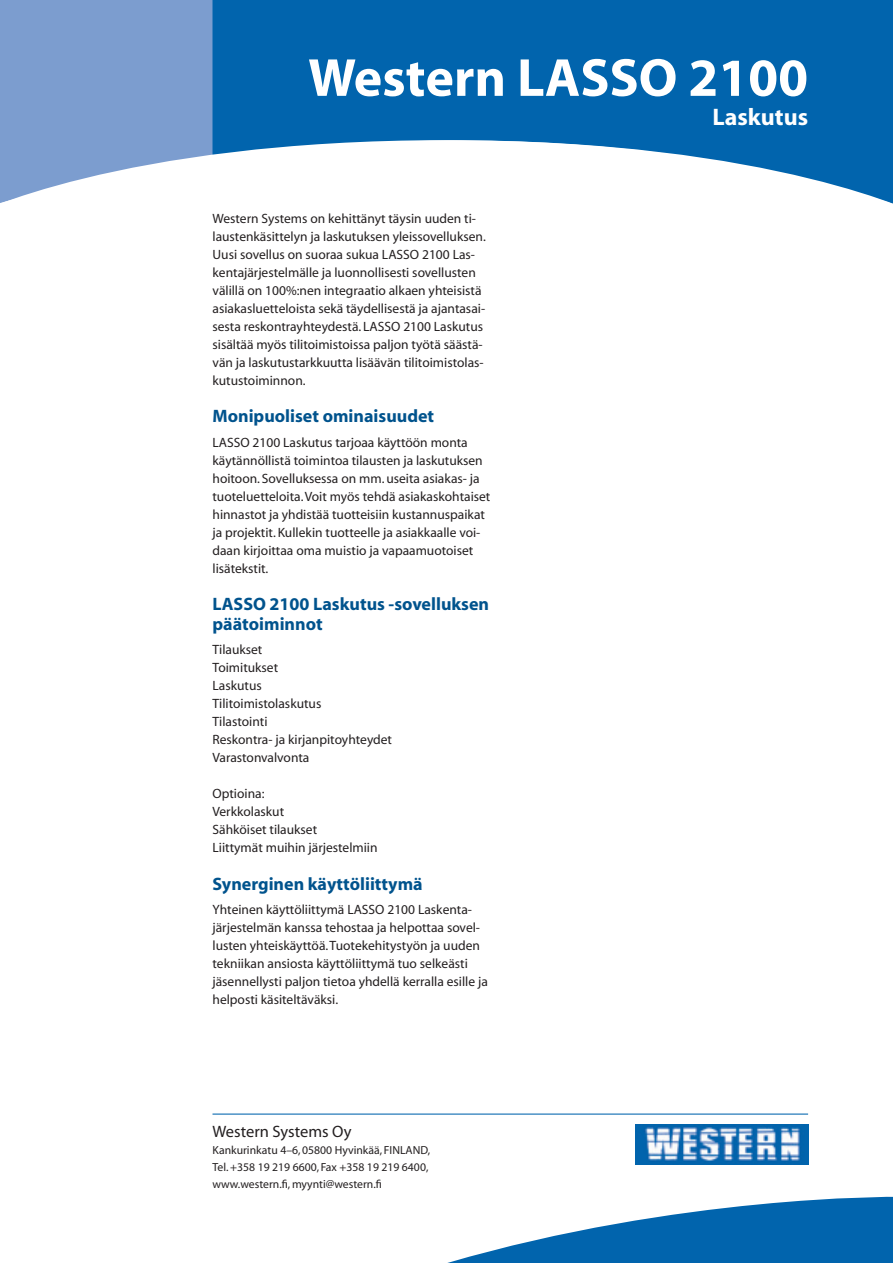
<style>
.page{position:relative;width:893px;height:1263px;background:#fff}
.page>*{position:absolute;margin:0;border:0;box-sizing:border-box;transform-origin:0 0}
.t1{font:700 54px "Myriad";color:#fff}
.t2{font:700 24px "Myriad";color:#fff}
.t3{font:700 18px/19.5px "Myriad";color:#00538d}
.t4{font:16.5px "Myriad";color:#231f20}
.t5{font:13.5px/18px "Myriad";color:#231f20}
.t6{font:11.7px/17.1px "Myriad";color:#231f20}
</style>
<div class="page">
<div style="left:213px;top:0;width:679px;height:140px;background:#0164ad"></div>
<svg style="left:447px;top:1196px;width:445px;height:67px"></svg>
<hr style="left:212px;top:1114px;width:596px;height:1px;background:#0164ad">
<img style="left:635px;top:1124px;width:173px;height:41px">
<div style="left:0;top:0;width:213px;height:140px;background:#7c9dcf"></div>
<svg style="left:0;top:140px;width:892px;height:64px"></svg>
<h1 class="t1" style="left:308px;top:57px;width:501px">Western LASSO 2100</h1>
<h2 class="t2" style="left:712px;top:108px;width:97px">Laskutus</h2>
<p class="t5" style="left:212px;top:211px;width:275px">Western Systems on kehittänyt täysin uuden ti&shy;laustenkäsittelyn ja laskutuksen yleissovelluksen.<br>Uusi sovellus on suoraa sukua LASSO 2100 Las&shy;kentajärjestelmälle ja luonnollisesti sovellusten välillä on 100%:nen integraatio alkaen yhteisistä asiakasluetteloista sekä täydellisestä ja ajantasai&shy;sesta reskontrayhteydestä. LASSO 2100 Laskutus sisältää myös tilitoimistoissa paljon työtä säästä&shy;vän ja laskutustarkkuutta lisäävän tilitoimistolas&shy;kutustoiminnon.</p>
<h3 class="t3" style="left:212px;top:408px;width:223px">Monipuoliset ominaisuudet</h3>
<p class="t5" style="left:212px;top:434px;width:279px">LASSO 2100 Laskutus tarjoaa käyttöön monta käytännöllistä toimintoa tilausten ja laskutuksen hoitoon. Sovelluksessa on mm. useita asiakas- ja tuoteluetteloita. Voit myös tehdä asiakaskohtaiset hinnastot ja yhdistää tuotteisiin kustannuspaikat ja projektit. Kullekin tuotteelle ja asiakkaalle voi&shy;daan kirjoittaa oma muistio ja vapaamuotoiset lisätekstit.</p>
<h3 class="t3" style="left:212px;top:596px;width:278px">LASSO 2100 Laskutus -sovelluksen päätoiminnot</h3>
<p class="t5" style="left:212px;top:642px;width:181px">Tilaukset<br>Toimitukset<br>Laskutus<br>Tilitoimistolaskutus<br>Tilastointi<br>Reskontra- ja kirjanpitoyhteydet<br>Varastonvalvonta</p>
<p class="t5" style="left:212px;top:786px;width:167px">Optioina:<br>Verkkolaskut<br>Sähköiset tilaukset<br>Liittymät muihin järjestelmiin</p>
<h3 class="t3" style="left:212px;top:875px;width:212px">Synerginen käyttöliittymä</h3>
<p class="t5" style="left:212px;top:902px;width:277px">Yhteinen käyttöliittymä LASSO 2100 Laskenta&shy;järjestelmän kanssa tehostaa ja helpottaa sovel&shy;lusten yhteiskäyttöä. Tuotekehitystyön ja uuden tekniikan ansiosta käyttöliittymä tuo selkeästi jäsennellysti paljon tietoa yhdellä kerralla esille ja helposti käsiteltäväksi.</p>
<p class="t4" style="left:212px;top:1125px;width:140px">Western Systems Oy</p>
<p class="t6" style="left:212px;top:1143px;width:219px">Kankurinkatu 4–6, 05800 Hyvinkää, FINLAND,<br>Tel. +358 19 219 6600, Fax +358 19 219 6400, www.western.fi, myynti@western.fi</p>
</div>
